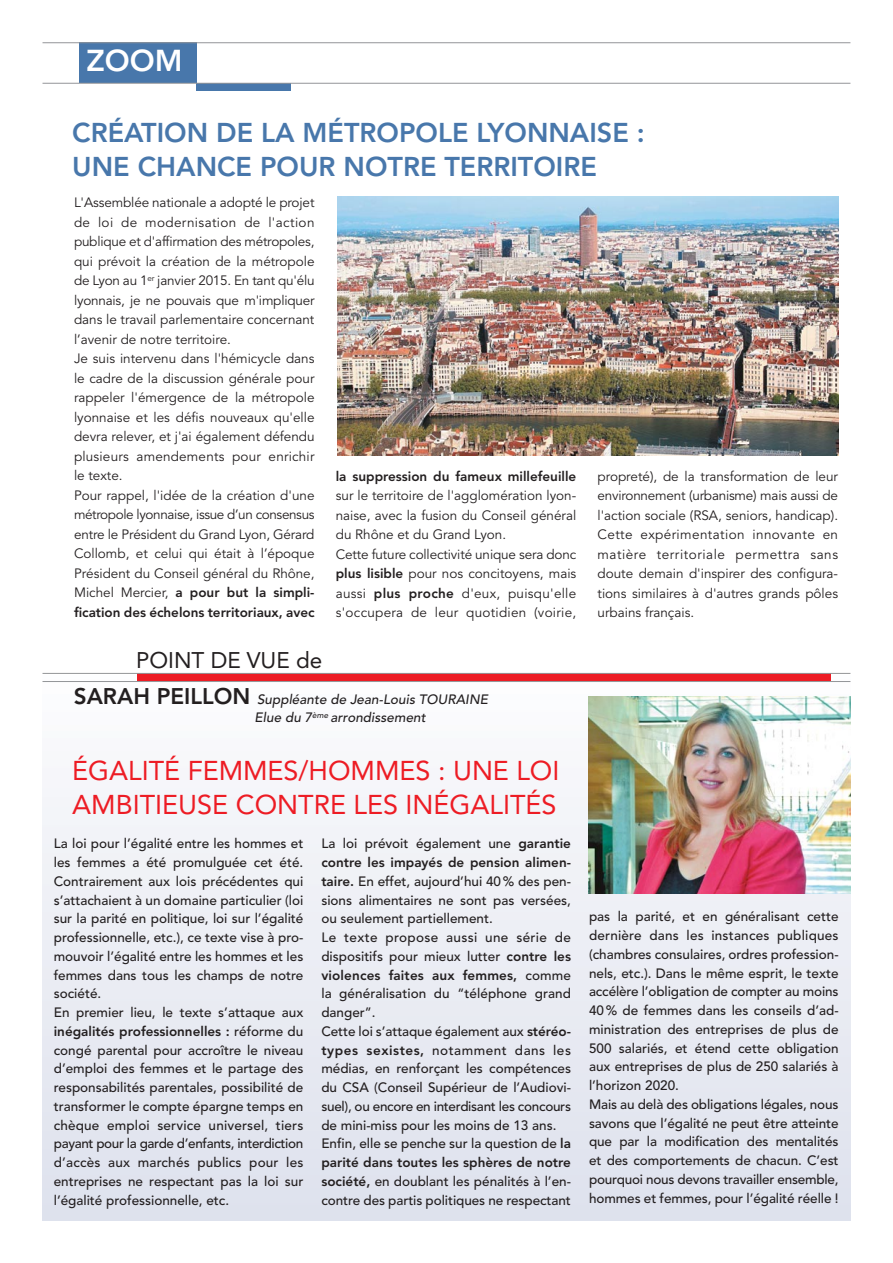
<style>
.page{position:relative;width:893px;height:1263px;background:#fff}
.page>*{position:absolute;margin:0;border:0;box-sizing:border-box;transform-origin:0 0}
.t1{font:800 30px "Avenir";color:#fff}
.t2{font:800 27px/34.5px "Avenir";color:#4877ab}
.t3{font:27px/34.5px "Avenir";color:#ed1c24}
.t4{font:22.5px "Avenir";color:#231f20}
.t5{font:500 13.5px/18.8px "Avenir";color:#231f20}
.t6{font:13.5px/19.5px "Avenir";color:#231f20}
.t7{font:800 13.5px "Avenir";color:#231f20}
.s1{font-weight:800}
.s2{font-weight:800;font-size:22.5px}
</style>
<div class="page">
<div style="left:43px;top:669px;width:807px;height:551px;background:linear-gradient(to bottom,#fcfcfd,#dde1ec)"></div>
<img style="left:338px;top:197px;width:500px;height:259px">
<div style="left:79px;top:43px;width:117px;height:40px;background:#4877ab"></div>
<hr style="left:43px;top:42px;width:807px;height:1px;background:#939598">
<div style="left:196px;top:83px;width:95px;height:8px;background:#4877ab"></div>
<hr style="left:43px;top:83px;width:807px;height:1px;background:#939598">
<img style="left:589px;top:696px;width:261px;height:197px">
<div style="left:137px;top:673px;width:693px;height:8px;background:#ed1c24"></div>
<hr style="left:43px;top:673px;width:807px;height:1px;background:#939598">
<hr style="left:43px;top:681px;width:807px;height:1px;background:#939598">
<h1 class="t1" style="left:87px;top:48px;width:98px">ZOOM</h1>
<h2 class="t2" style="left:72px;top:117px;width:574px">CRÉATION DE LA MÉTROPOLE LYONNAISE :<br>UNE CHANCE POUR NOTRE TERRITOIRE</h2>
<p class="t6" style="left:74px;top:194px;width:242px">L'Assemblée nationale a adopté le projet de loi de modernisation de l'action publique et d'affirmation des métropoles, qui prévoit la création de la métropole de Lyon au 1<sup>er</sup> janvier 2015. En tant qu'élu lyonnais, je ne pouvais que m'impliquer dans le travail parlementaire concernant l’avenir de notre territoire.<br>Je suis intervenu dans l'hémicycle dans le cadre de la discussion générale pour rappeler l'émergence de la métropole lyonnaise et les défis nouveaux qu'elle devra relever, et j'ai également défendu plusieurs amendements pour enrichir le texte.<br>Pour rappel, l'idée de la création d'une métropole lyonnaise, issue d’un consensus entre le Président du Grand Lyon, Gérard Collomb, et celui qui était à l’époque Président du Conseil général du Rhône, Michel Mercier, <span class="s1">a pour but la simpli - fication des échelons territoriaux, avec</span></p>
<p class="t7" style="left:336px;top:471px;width:242px">la suppression du fameux millefeuille</p>
<p class="t6" style="left:336px;top:487px;width:242px">sur le territoire de l'agglomération lyon&shy;naise, avec la fusion du Conseil général du Rhône et du Grand Lyon.<br>Cette future collectivité unique sera donc <span class="s1">plus lisible</span> pour nos concitoyens, mais aussi <span class="s1">plus proche</span> d'eux, puisqu'elle s'occupera de leur quotidien (voirie,</p>
<h3 class="t4" style="left:136px;top:651px;width:188px">POINT DE VUE de</h3>
<p class="t5" style="left:255px;top:691px;width:237px;line-height:18.1px;text-indent:-181px"><span class="s2">SARAH PEILLON</span> Suppléante de Jean-Louis TOURAINE<br>Elue du 7<sup>ème</sup> arrondissement</p>
<p class="t6" style="left:598px;top:468px;width:242px;text-align:justify">propreté), de la transformation de leur environnement (urbanisme) mais aussi de l'action sociale (RSA, seniors, handicap).<br>Cette expérimentation innovante en matière territoriale permettra sans doute demain d'inspirer des configura&shy;tions similaires à d'autres grands pôles urbains français.</p>
<h2 class="t3" style="left:72px;top:755px;width:489px">ÉGALITÉ FEMMES/HOMMES : UNE LOI<br>AMBITIEUSE CONTRE LES INÉGALITÉS</h2>
<p class="t5" style="left:54px;top:836px;width:251px">La loi pour l’égalité entre les hommes et les femmes a été promulguée cet été.<br>Contrairement aux lois précédentes qui s’attachaient à un domaine particulier (loi sur la parité en politique, loi sur l’égalité professionnelle, etc.), ce texte vise à pro&shy;mouvoir l’égalité entre les hommes et les femmes dans tous les champs de notre société.<br>En premier lieu, le texte s’attaque aux <span class="s1">inégalités professionnelles :</span> réforme du congé parental pour accroître le niveau d’emploi des femmes et le partage des responsabilités parentales, possibilité de transformer le compte épargne temps en chèque emploi service universel, tiers payant pour la garde d’enfants, interdiction d’accès aux marchés publics pour les entreprises ne respectant pas la loi sur l’égalité professionnelle, etc.</p>
<p class="t5" style="left:321px;top:836px;width:251px">La loi prévoit également une <span class="s1">garantie contre les impayés de pension alimen&shy;taire.</span> En effet, aujourd’hui 40% des pen&shy;sions alimentaires ne sont pas versées, ou seulement partiellement.<br>Le texte propose aussi une série de dispositifs pour mieux lutter <span class="s1">contre les violences faites aux femmes,</span> comme la généralisation du “téléphone grand danger”.<br>Cette loi s’attaque également aux <span class="s1">stéréo - types sexistes,</span> notamment dans les médias, en renforçant les compétences du CSA (Conseil Supérieur de l’Audiovi&shy;suel), ou encore en interdisant les concours de mini-miss pour les moins de 13 ans.<br>Enfin, elle se penche sur la question de <span class="s1">la parité dans toutes les sphères de notre société,</span> en doublant les pénalités à l’en&shy;contre des partis politiques ne respectant</p>
<p class="t5" style="left:589px;top:909px;width:251px">pas la parité, et en généralisant cette dernière dans les instances publiques (chambres consulaires, ordres profession&shy;nels, etc.). Dans le même esprit, le texte accélère l’obligation de compter au moins 40% de femmes dans les conseils d’ad&shy;ministration des entreprises de plus de 500 salariés, et étend cette obligation aux entreprises de plus de 250 salariés à l’horizon 2020.<br>Mais au delà des obligations légales, nous savons que l’égalité ne peut être atteinte que par la modification des mentalités et des comportements de chacun. C’est pourquoi nous devons travailler ensemble, hommes et femmes, pour l’égalité réelle !</p>
</div>
